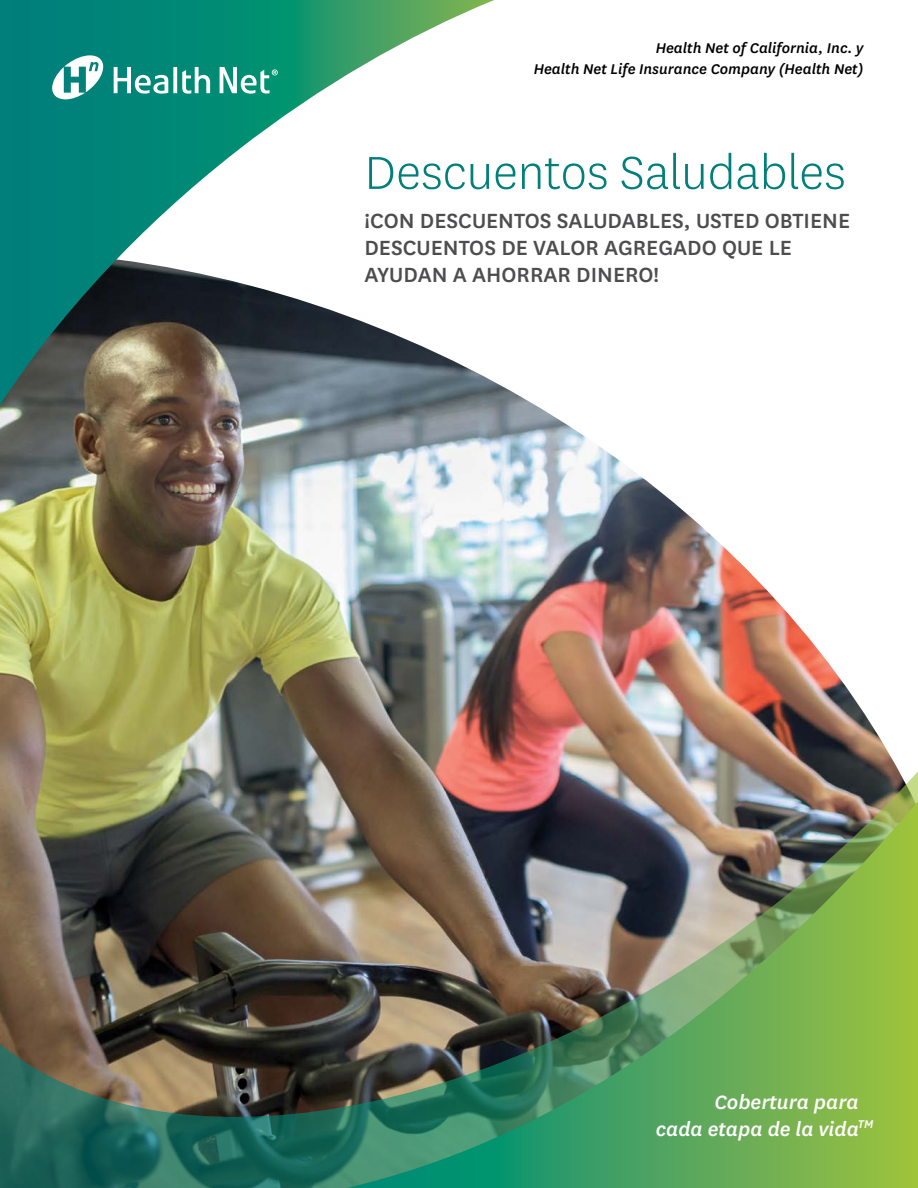
<style>
.page{position:relative;width:918px;height:1188px;background:#fff}
.page>*{position:absolute;margin:0;border:0;box-sizing:border-box;transform-origin:0 0}
.t1{font:300 54px "Centene Sans";color:#007f7b}
.t2{font:500 24px/27px "Centene Sans";color:#4d4d4f}
.t3{font:italic 500 22.5px/27px "Centene Sans";color:#fff}
.t4{font:italic 500 16.5px/21px "Centene Sans";color:#000;text-align:right}
</style>
<div class="page">
<img style="left:0;top:382px;width:882px;height:359px">
<svg style="left:0;top:0;width:494px;height:405px"></svg>
<svg style="left:52px;top:55px;width:51px;height:44px"></svg>
<svg style="left:114px;top:67px;width:54px;height:27px"></svg>
<svg style="left:173px;top:67px;width:4px;height:26px"></svg>
<svg style="left:220px;top:67px;width:58px;height:27px"></svg>
<svg style="left:182px;top:67px;width:28px;height:27px"></svg>
<img style="left:0;top:741px;width:918px;height:447px">
<img style="left:347px;top:801px;width:571px;height:387px">
<p class="t4" style="left:534px;top:37px;width:331px">Health Net of California, Inc. y<br>Health Net Life Insurance Company (Health Net)</p>
<h1 class="t1" style="left:364px;top:139px;width:483px">Descuentos Saludables</h1>
<h2 class="t2" style="left:364px;top:206px;width:487px">¡CON DESCUENTOS SALUDABLES, USTED OBTIENE<br>DESCUENTOS DE VALOR AGREGADO QUE LE<br>AYUDAN A AHORRAR DINERO!</h2>
<p class="t3" style="left:656px;top:1087px;width:219px;text-indent:59px">Cobertura para cada etapa de la vida<sup>TM</sup></p>
</div>
